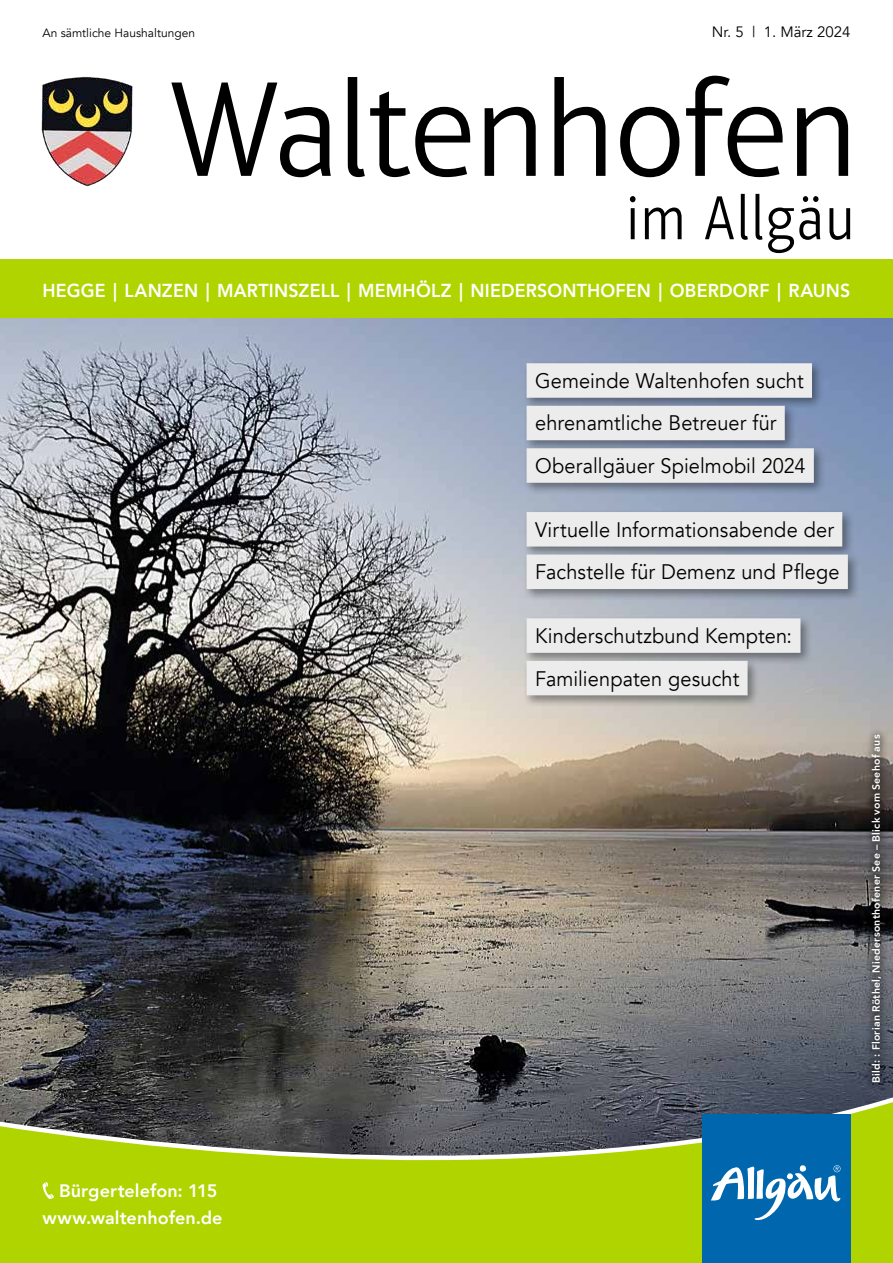
<style>
.page{position:relative;width:893px;height:1263px;background:#fff}
.page>*{position:absolute;margin:0;border:0;box-sizing:border-box;transform-origin:0 0}
.t1{font:300 137.25px "Aptifer Sans LT Pro";letter-spacing:-.03em;color:#000}
.t2{font:300 63px "Aptifer Sans LT Pro";letter-spacing:.015em;color:#000;scale:.9 1}
.t3{font:21px/42.5px "Avenir LT Com";letter-spacing:.005em;color:#000;scale:.95 1}
.t4{font:800 18.75px "Avenir LT Com";letter-spacing:.01em;color:#fff;scale:.95 1}
.t5{font:800 18px "Avenir LT Com";letter-spacing:.005em;color:#fff}
.t6{font:15px "Avenir LT Com";color:#000}
.t7{font:12px "Avenir LT Com";color:#000}
.t8{font:800 10.5px "Avenir LT Com";letter-spacing:.025em;color:#fff}
</style>
<div class="page">
<img style="left:0;top:76px;width:893px;height:1187px">
<svg style="left:43px;top:1182px;width:11px;height:17px"></svg>
<div style="left:702px;top:1114px;width:148px;height:149px;background:#0067af"></div>
<svg style="left:711px;top:1165px;width:130px;height:55px"></svg>
<div style="left:863px;top:726px;width:27px;height:365px;background:#000;opacity:.5"></div>
<div style="left:523px;top:360px;width:337px;height:348px;background:#000;opacity:.4"></div>
<div style="left:527px;top:363px;width:285px;height:35px;background:#ececec"></div>
<div style="left:527px;top:406px;width:258px;height:34px;background:#ececec"></div>
<div style="left:527px;top:448px;width:287px;height:35px;background:#ececec"></div>
<div style="left:527px;top:512px;width:315px;height:34px;background:#ececec"></div>
<div style="left:527px;top:554px;width:321px;height:35px;background:#ececec"></div>
<div style="left:527px;top:618px;width:273px;height:35px;background:#ececec"></div>
<div style="left:527px;top:661px;width:221px;height:34px;background:#ececec"></div>
<p class="t7" style="left:43px;top:25px;width:154px">An sämtliche Haushaltungen</p>
<p class="t6" style="left:712px;top:23px;width:140px">Nr. 5 | 1. März 2024</p>
<h1 class="t1" style="left:169px;top:52px;width:691px">Waltenhofen</h1>
<h2 class="t2" style="left:626px;top:182px;width:256px">im Allgäu</h2>
<p class="t4" style="left:43px;top:279px;width:852px">HEGGE | LANZEN | MARTINSZELL | MEMHÖLZ | NIEDERSONTHOFEN | OBERDORF | RAUNS</p>
<p class="t3" style="left:535px;top:360px;width:286px">Gemeinde Waltenhofen sucht ehrenamtliche Betreuer für<br>Oberallgäuer Spielmobil 2024</p>
<p class="t3" style="left:535px;top:509px;width:322px">Virtuelle Informationsabende der<br>Fachstelle für Demenz und Pflege</p>
<p class="t3" style="left:535px;top:615px;width:272px">Kinderschutzbund Kempten:<br>Familienpaten gesucht</p>
<p class="t8" style="left:870px;top:1083px;width:349px;rotate:-90deg">Bild: : Florian Röthel, Niedersonthofener See – Blick vom Seehof aus</p>
<p class="t5" style="left:59px;top:1179px;width:160px">Bürgertelefon: 115</p>
<p class="t5" style="left:43px;top:1207px;width:182px">www.waltenhofen.de</p>
</div>
